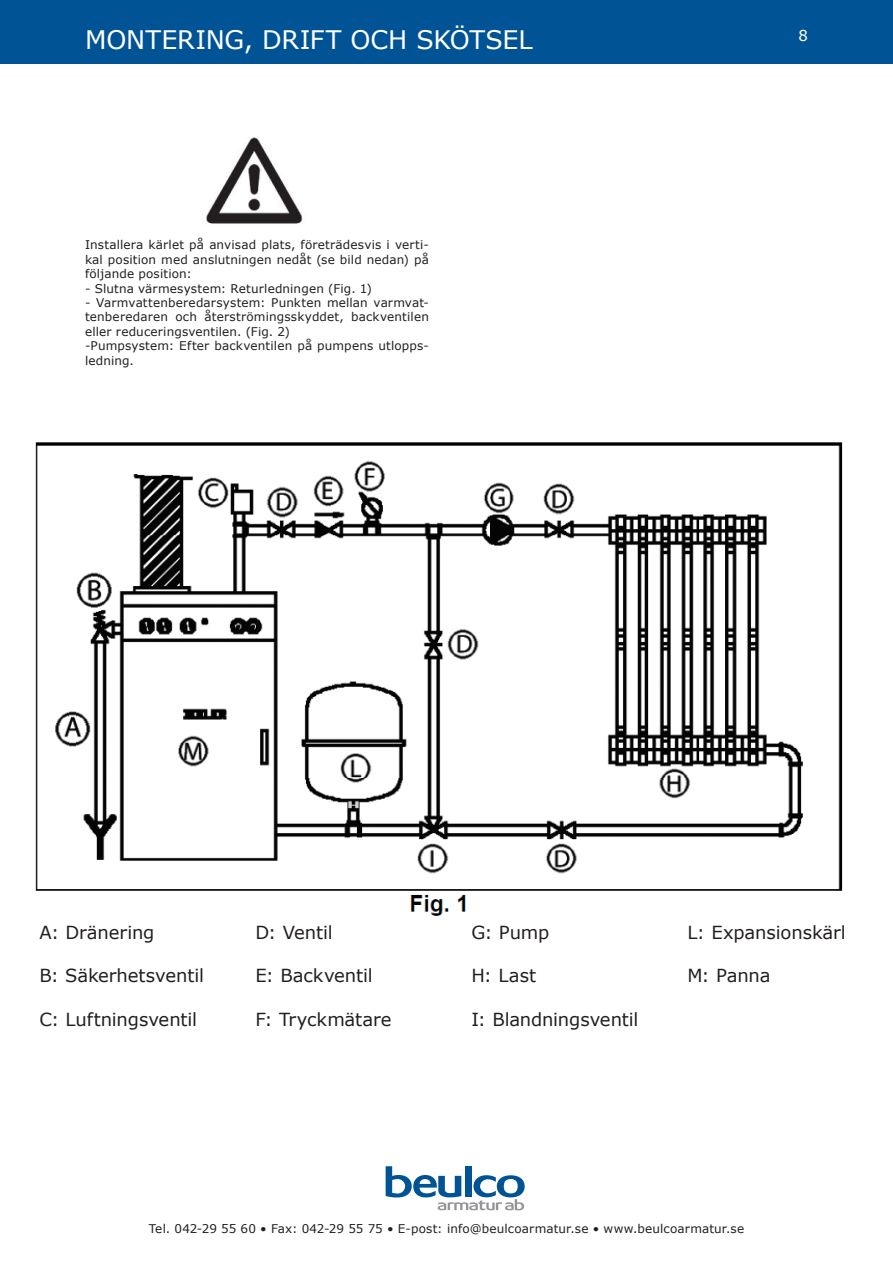
<style>
.page{position:relative;width:893px;height:1263px;background:#fff}
.page>*{position:absolute;margin:0;border:0;box-sizing:border-box;transform-origin:0 0}
.t1{font:25.5px "Verdana";letter-spacing:-.005em;color:#fff}
.t2{font:18px "Verdana";letter-spacing:-.01em;color:#231f20}
.t3{font:15px "Verdana";color:#fff}
.t4{font:12px/14.4px "Verdana";letter-spacing:.015em;color:#231f20;text-align:justify}
</style>
<div class="page">
<div style="left:0;top:0;width:893px;height:64px;background:#005495"></div>
<svg style="left:386px;top:1166px;width:139px;height:44px"></svg>
<img style="left:206px;top:137px;width:97px;height:87px">
<img style="left:35px;top:442px;width:808px;height:474px">
<h1 class="t1" style="left:85px;top:30px;width:449px">MONTERING, DRIFT OCH SKÖTSEL</h1>
<p class="t3" style="left:798px;top:25px;width:11px">8</p>
<p class="t4" style="left:85px;top:238px;width:345px">Installera kärlet på anvisad plats, företrädesvis i verti&shy;kal position med anslutningen nedåt (se bild nedan) på följande position:</p>
<p class="t4" style="left:85px;top:281px;width:289px">- Slutna värmesystem: Returledningen (Fig. 1)</p>
<p class="t4" style="left:85px;top:295px;width:345px;text-align:left">- Varmvattenberedarsystem: Punkten mellan varmvat&shy;tenberedaren och återströmingsskyddet, backventilen eller reduceringsventilen. (Fig. 2)<br>-Pumpsystem: Efter backventilen på pumpens utlopps&shy;ledning.</p>
<h2 class="t2" style="left:39px;top:920px;width:117px">A: Dränering</h2>
<h2 class="t2" style="left:255px;top:920px;width:79px">D: Ventil</h2>
<h2 class="t2" style="left:471px;top:920px;width:79px">G: Pump</h2>
<h2 class="t2" style="left:687px;top:920px;width:160px">L: Expansionskärl</h2>
<h2 class="t2" style="left:39px;top:963px;width:166px">B: Säkerhetsventil</h2>
<h2 class="t2" style="left:255px;top:963px;width:119px">E: Backventil</h2>
<h2 class="t2" style="left:471px;top:963px;width:66px">H: Last</h2>
<h2 class="t2" style="left:687px;top:963px;width:85px">M: Panna</h2>
<h2 class="t2" style="left:39px;top:1007px;width:159px">C: Luftningsventil</h2>
<h2 class="t2" style="left:255px;top:1007px;width:138px">F: Tryckmätare</h2>
<h2 class="t2" style="left:471px;top:1007px;width:169px">I: Blandningsventil</h2>
<p class="t4" style="left:149px;top:1222px;width:597px">Tel. 042-29 55 60 • Fax: 042-29 55 75 • E-post: info@beulcoarmatur.se • www.beulcoarmatur.se</p>
</div>
